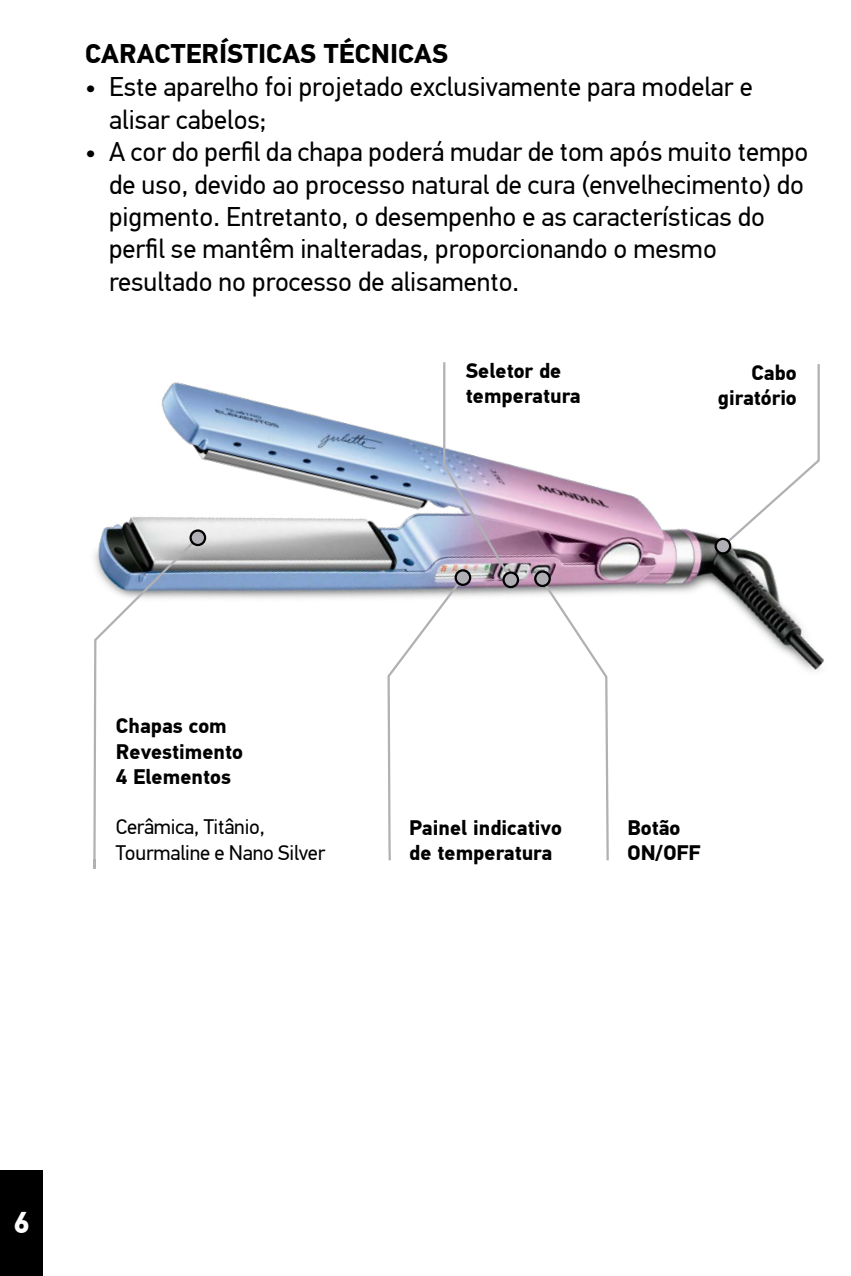
<style>
.page{position:relative;width:851px;height:1276px;background:#fff}
.page>*{position:absolute;margin:0;border:0;box-sizing:border-box;transform-origin:0 0}
.t1{font:700 30px "PF Din Text Pro";color:#fff}
.t2{font:27px/32.4px "PF Din Text Pro";color:#000}
.t3{font:700 27px "PF Din Text Pro";color:#000}
.t4{font:700 21px/25.2px "PF Din Text Pro";color:#000}
.t5{font:21px/25.2px "PF Din Text Pro";letter-spacing:-.01em;color:#000}
</style>
<div class="page">
<div style="left:0;top:1170px;width:43px;height:106px;background:#000"></div>
<img style="left:102px;top:382px;width:722px;height:289px">
<svg style="left:539px;top:577px;width:70px;height:284px"></svg>
<svg style="left:719px;top:364px;width:101px;height:185px"></svg>
<svg style="left:93px;top:534px;width:108px;height:335px"></svg>
<svg style="left:715px;top:539px;width:15px;height:14px"></svg>
<div style="left:714px;top:538px;width:17px;height:16px;border:2px solid #000;border-radius:50%"></div>
<div style="left:535px;top:571px;width:14px;height:15px;background:#b0afb5;border-radius:50%"></div>
<div style="left:534px;top:570px;width:16px;height:17px;border:2px solid #000;border-radius:50%"></div>
<svg style="left:190px;top:530px;width:15px;height:15px"></svg>
<div style="left:189px;top:529px;width:17px;height:17px;border:2px solid #000;border-radius:50%"></div>
<svg style="left:386px;top:362px;width:128px;height:499px"></svg>
<svg style="left:503px;top:572px;width:15px;height:15px"></svg>
<div style="left:502px;top:571px;width:17px;height:17px;border:2px solid #000;border-radius:50%"></div>
<p class="t3" style="left:85px;top:37px;width:364px">CARACTERÍSTICAS TÉCNICAS</p>
<p class="t2" style="left:109px;top:70px;width:645px;text-indent:-24px">• Este aparelho foi projetado exclusivamente para modelar e alisar cabelos;</p>
<p class="t2" style="left:109px;top:136px;width:700px;text-indent:-24px">• A cor do perfil da chapa poderá mudar de tom após muito tempo de uso, devido ao processo natural de cura (envelhecimento) do pigmento. Entretanto, o desempenho e as características do perfil se mantêm inalteradas, proporcionando o mesmo resultado no processo de alisamento.</p>
<p class="t4" style="left:465px;top:358px;width:116px">Seletor de temperatura</p>
<p class="t4" style="left:717px;top:360px;width:80px;text-align:right">Cabo giratório</p>
<p class="t4" style="left:116px;top:714px;width:128px">Chapas com<br>Revestimento<br>4 Elementos</p>
<p class="t5" style="left:116px;top:814px;width:211px">Cerâmica, Titânio,<br>Tourmaline e Nano Silver</p>
<p class="t4" style="left:627px;top:815px;width:74px">Botão<br>ON/OFF</p>
<p class="t4" style="left:409px;top:815px;width:154px">Painel indicativo de temperatura</p>
<p class="t1" style="left:13px;top:1204px;width:18px">6</p>
</div>
